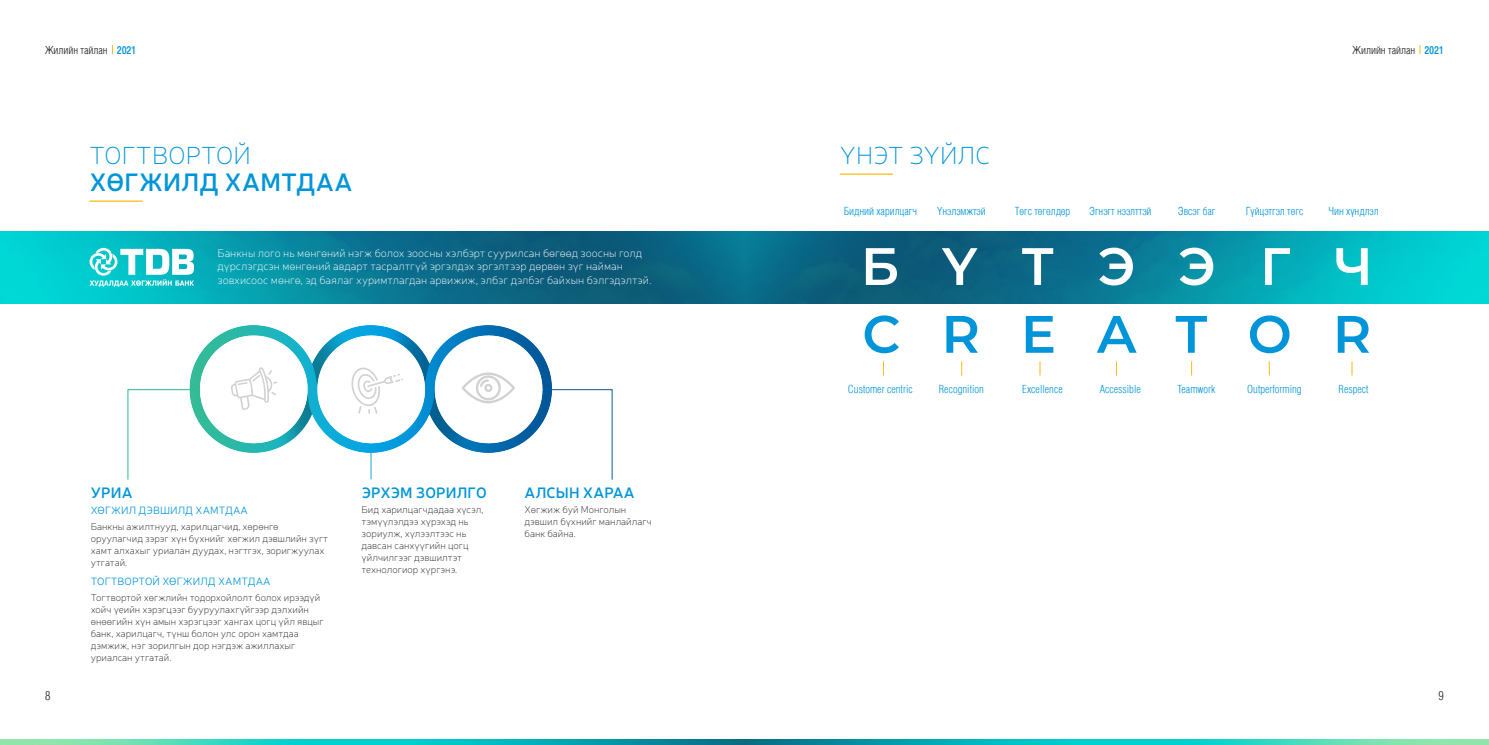
<style>
.page{position:relative;width:1489px;height:745px;background:#fff}
.page>*{position:absolute;margin:0;border:0;box-sizing:border-box;transform-origin:0 0}
.t1{font:600 52.5px "Montserrat";letter-spacing:.825em;color:#fff}
.t2{font:600 52.5px "Montserrat";letter-spacing:.78em;color:#0095d9}
.t3{font:100 25px "Neris";letter-spacing:.01em;color:#0095d9}
.t4{font:600 25px "Neris";letter-spacing:.01em;color:#0095d9}
.t5{font:600 15px "Neris";letter-spacing:.01em;color:#0095d9}
.t6{font:12.5px "MAK Helios";color:#231f20}
.t7{font:100 11.25px/13.5px "Neris";color:#fff}
.t8{font:11.25px "MAK Helios";color:#0095d9}
.t9{font:11.25px "MAK Helios";color:#231f20}
.t10{font:300 10.62px "Neris";letter-spacing:.01em;color:#0095d9}
.t11{font:100 10px/12px "Neris";color:#231f20}
.s1{font-weight:700;color:#0095d9}
</style>
<div class="page">
<img style="left:0;top:231px;width:1488px;height:72px">
<hr style="left:839px;top:173px;width:53px;height:2px;background:#fcb814">
<svg style="left:883px;top:361px;width:1px;height:14px"></svg>
<svg style="left:961px;top:361px;width:1px;height:14px"></svg>
<svg style="left:1039px;top:361px;width:1px;height:14px"></svg>
<svg style="left:1116px;top:361px;width:1px;height:14px"></svg>
<svg style="left:1191px;top:361px;width:1px;height:14px"></svg>
<svg style="left:1268px;top:361px;width:1px;height:14px"></svg>
<svg style="left:1351px;top:361px;width:1px;height:14px"></svg>
<img style="left:0;top:739px;width:1488px;height:5px">
<img style="left:189px;top:325px;width:363px;height:143px">
<hr style="left:89px;top:200px;width:54px;height:2px;background:#fcb814">
<svg style="left:89px;top:247px;width:105px;height:39px"></svg>
<svg style="left:231px;top:367px;width:46px;height:43px"></svg>
<svg style="left:351px;top:367px;width:52px;height:46px"></svg>
<svg style="left:462px;top:372px;width:53px;height:31px"></svg>
<svg style="left:371px;top:450px;width:1px;height:29px"></svg>
<svg style="left:544px;top:389px;width:68px;height:91px"></svg>
<svg style="left:127px;top:389px;width:69px;height:91px"></svg>
<p class="t9" style="left:45px;top:44px;width:93px">Жилийн тайлан <span class="s1">2021</span></p>
<h2 class="t3" style="left:90px;top:140px;width:163px">ТОГТВОРТОЙ</h2>
<h2 class="t4" style="left:90px;top:165px;width:264px">ХӨГЖИЛД ХАМТДАА</h2>
<p class="t7" style="left:217px;top:246px;width:435px">Банкны лого нь мөнгөний нэгж болох зоосны хэлбэрт суурилсан бөгөөд зоосны голд дүрслэгдсэн мөнгөний авдарт тасралтгүй эргэлдэх эргэлтээр дөрвөн зүг найман зовхисоос мөнгө, эд баялаг хуримтлагдан арвижиж, элбэг дэлбэг байхын бэлгэдэлтэй.</p>
<p class="t6" style="left:45px;top:688px;width:7px">8</p>
<h3 class="t5" style="left:91px;top:482px;width:43px">УРИА</h3>
<p class="t10" style="left:91px;top:503px;width:159px">ХӨГЖИЛ ДЭВШИЛД ХАМТДАА</p>
<p class="t11" style="left:91px;top:519px;width:239px">Банкны ажилтнууд, харилцагчид, хөрөнгө оруулагчид зэрэг хүн бүхнийг хөгжил дэвшлийн зүгт хамт алхахыг уриалан дуудах, нэгтгэх, зоригжуулах утгатай.</p>
<p class="t10" style="left:91px;top:574px;width:181px">ТОГТВОРТОЙ ХӨГЖИЛД ХАМТДАА</p>
<p class="t11" style="left:91px;top:591px;width:234px">Тогтвортой хөгжлийн тодорхойлолт болох ирээдүй хойч үеийн хэрэгцээг бууруулахгүйгээр дэлхийн өнөөгийн хүн амын хэрэгцээг хангах цогц үйл явцыг банк, харилцагч, түнш болон улс орон хамтдаа дэмжиж, нэг зорилгын дор нэгдэж ажиллахыг уриалсан утгатай.</p>
<h3 class="t5" style="left:361px;top:482px;width:126px">ЭРХЭМ ЗОРИЛГО</h3>
<p class="t11" style="left:361px;top:503px;width:123px">Бид харилцагчдадаа хүсэл, тэмүүлэлдээ хүрэхэд нь зориулж, хүлээлтээс нь давсан санхүүгийн цогц үйлчилгээг дэвшилтэт технологиор хүргэнэ.</p>
<h3 class="t5" style="left:524px;top:482px;width:112px">АЛСЫН ХАРАА</h3>
<p class="t11" style="left:524px;top:503px;width:129px">Хөгжиж буй Монголын дэвшил бүхнийг манлайлагч банк байна.</p>
<p class="t9" style="left:1352px;top:44px;width:93px">Жилийн тайлан <span class="s1">2021</span></p>
<h2 class="t3" style="left:839px;top:140px;width:152px">ҮНЭТ ЗҮЙЛС</h2>
<p class="t8" style="left:843px;top:204px;width:75px">Бидний харилцагч</p>
<p class="t8" style="left:937px;top:204px;width:50px">Үнэлэмжтэй</p>
<p class="t8" style="left:1014px;top:204px;width:57px">Төгс төгөлдөр</p>
<p class="t8" style="left:1088px;top:204px;width:64px">Эгнэгт нээлттэй</p>
<p class="t8" style="left:1177px;top:204px;width:39px">Эвсэг баг</p>
<p class="t8" style="left:1245px;top:204px;width:59px">Гүйцэтгэл төгс</p>
<p class="t8" style="left:1328px;top:204px;width:52px">Чин хүндлэл</p>
<h1 class="t1" style="left:860px;top:229px;width:513px">БҮТЭЭГЧ</h1>
<h1 class="t2" style="left:862px;top:296px;width:510px">CREATOR</h1>
<p class="t8" style="left:847px;top:382px;width:66px">Customer centric</p>
<p class="t8" style="left:938px;top:382px;width:46px">Recognition</p>
<p class="t8" style="left:1022px;top:382px;width:42px">Excellence</p>
<p class="t8" style="left:1099px;top:382px;width:43px">Accessible</p>
<p class="t8" style="left:1177px;top:382px;width:39px">Teamwork</p>
<p class="t8" style="left:1247px;top:382px;width:56px">Outperforming</p>
<p class="t8" style="left:1338px;top:382px;width:31px">Respect</p>
<p class="t6" style="left:1438px;top:688px;width:7px">9</p>
</div>
